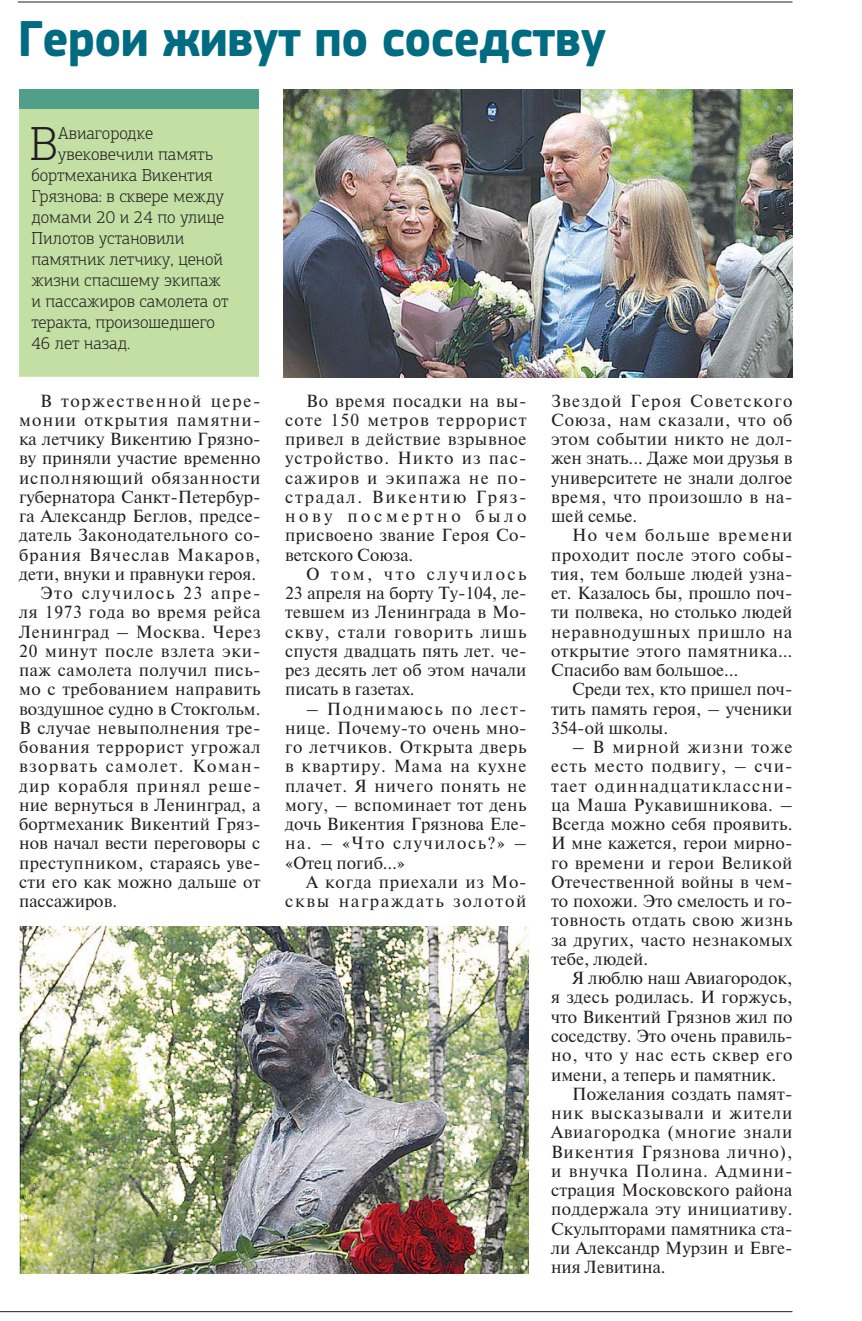
<style>
.page{position:relative;width:862px;height:1321px;background:#fff}
.page>*{position:absolute;margin:0;border:0;box-sizing:border-box;transform-origin:0 0}
.t1{font:700 52.5px "PF Square Sans Pro";letter-spacing:-.01em;color:#006b81;scale:.93 1}
.t2{font:300 48.3px "PF Agora Slab Pro";color:#231f20}
.t3{font:17.5px/19.2px "Newton";letter-spacing:.02em;color:#231f20;text-align:justify}
.t4{font:17.5px "Newton";color:#231f20}
.t5{font:300 17.5px "PF Agora Slab Pro";color:#231f20}
.t6{font:17.5px "Newton";letter-spacing:.055em;color:#231f20}
.t7{font:17.5px "Newton";letter-spacing:.045em;color:#231f20}
.t8{font:17.5px "Newton";letter-spacing:.05em;color:#231f20}
.t9{font:17.5px "Newton";letter-spacing:.04em;color:#231f20}
.t10{font:17.5px "Newton";letter-spacing:.065em;color:#231f20}
.t11{font:17.5px/19.2px "Newton";letter-spacing:.1em;color:#231f20;text-align:right}
.t12{font:17.5px "Newton";letter-spacing:.085em;color:#231f20}
.t13{font:17.5px "Newton";letter-spacing:.07em;color:#231f20}
.t14{font:17.5px "Newton";letter-spacing:.095em;color:#231f20}
.t15{font:17.5px "Newton";letter-spacing:.09em;color:#231f20}
</style>
<div class="page">
<div style="left:20px;top:91px;width:238px;height:285px;background:#c3dfa4"></div>
<div style="left:19px;top:90px;width:240px;height:287px;border:2px solid #c3dfa4"></div>
<div style="left:19px;top:89px;width:240px;height:20px;background:#529f89"></div>
<hr style="left:18px;top:2px;width:774px;height:1px;background:#231f20">
<img style="left:283px;top:89px;width:509px;height:289px">
<img style="left:20px;top:926px;width:508px;height:347px">
<hr style="left:0;top:1311px;width:792px;height:1px;background:#231f20">
<h1 class="t1" style="left:18px;top:19px;width:634px">Герои живут по соседству</h1>
<h2 class="t2" style="left:29px;top:126px;width:30px">В</h2>
<p class="t5" style="left:58px;top:127px;width:97px">Авиагородке</p>
<p class="t5" style="left:58px;top:148px;width:157px">увековечили память</p>
<p class="t5" style="left:31px;top:169px;width:183px">бортмеханика Викентия</p>
<p class="t5" style="left:31px;top:190px;width:194px">Грязнова: в сквере между</p>
<p class="t5" style="left:31px;top:211px;width:194px">домами 20 и 24 по улице</p>
<p class="t5" style="left:31px;top:232px;width:154px">Пилотов установили</p>
<p class="t5" style="left:31px;top:253px;width:193px">памятник летчику, ценой</p>
<p class="t5" style="left:31px;top:274px;width:191px">жизни спасшему экипаж</p>
<p class="t5" style="left:31px;top:295px;width:199px">и пассажиров самолета от</p>
<p class="t5" style="left:31px;top:316px;width:185px">теракта, произошедшего</p>
<p class="t5" style="left:31px;top:337px;width:100px">46 лет назад.</p>
<p class="t14" style="left:40px;top:394px;width:222px">В торжественной цере-</p>
<p class="t13" style="left:19px;top:413px;width:243px">монии открытия памятни-</p>
<p class="t4" style="left:19px;top:433px;width:243px">ка летчику Викентию Грязно-</p>
<p class="t3" style="left:19px;top:450px;width:243px">ву приняли участие временно</p>
<p class="t6" style="left:19px;top:471px;width:243px">исполняющий обязанности</p>
<p class="t3" style="left:19px;top:488px;width:243px">губернатора Санкт-Петербур-</p>
<p class="t3" style="left:19px;top:508px;width:243px">га Александр Беглов, предсе-</p>
<p class="t3" style="left:19px;top:527px;width:243px">датель Законодательного со-</p>
<p class="t10" style="left:19px;top:548px;width:243px">брания Вячеслав Макаров,</p>
<p class="t4" style="left:19px;top:567px;width:238px">дети, внуки и правнуки героя.</p>
<p class="t15" style="left:40px;top:587px;width:222px">Это случилось 23 апре-</p>
<p class="t9" style="left:19px;top:606px;width:243px">ля 1973 года во время рейса</p>
<p class="t3" style="left:19px;top:623px;width:243px">Ленинград – Москва. Через</p>
<p class="t8" style="left:19px;top:644px;width:243px">20 минут после взлета эки-</p>
<p class="t3" style="left:19px;top:662px;width:243px">паж самолета получил пись-</p>
<p class="t3" style="left:19px;top:681px;width:243px">мо с требованием направить</p>
<p class="t4" style="left:19px;top:702px;width:243px">воздушное судно в Стокгольм.</p>
<p class="t3" style="left:19px;top:719px;width:243px">В случае невыполнения тре-</p>
<p class="t8" style="left:19px;top:741px;width:243px">бования террорист угрожал</p>
<p class="t12" style="left:19px;top:760px;width:243px">взорвать самолет. Коман-</p>
<p class="t10" style="left:19px;top:779px;width:243px">дир корабля принял реше-</p>
<p class="t3" style="left:19px;top:796px;width:243px">ние вернуться в Ленинград, а</p>
<p class="t3" style="left:19px;top:816px;width:243px">бортмеханик Викентий Гряз-</p>
<p class="t3" style="left:19px;top:835px;width:243px">нов начал вести переговоры с</p>
<p class="t3" style="left:19px;top:854px;width:243px">преступником, стараясь уве-</p>
<p class="t3" style="left:19px;top:873px;width:243px">сти его как можно дальше от</p>
<p class="t4" style="left:19px;top:895px;width:99px">пассажиров.</p>
<p class="t3" style="left:285px;top:392px;width:243px;text-indent:21px">Во время посадки на вы&shy;соте 150 метров террорист привел в действие взрывное устройство. Никто из пас&shy;сажиров и экипажа не по&shy;страдал. Викентию Гряз&shy;нову посмертно было присвоено звание Героя Со&shy;ветского Союза.</p>
<p class="t3" style="left:285px;top:565px;width:243px;text-indent:21px">О том, что случилось 23 апреля на борту Ту-104, ле&shy;тевшем из Ленинграда в Мо&shy;скву, стали говорить лишь спустя двадцать пять лет. че&shy;рез десять лет об этом начали писать в газетах.</p>
<p class="t3" style="left:285px;top:700px;width:243px;text-indent:21px">– Поднимаюсь по лест&shy;нице. Почему-то очень мно&shy;го летчиков. Открыта дверь в квартиру. Мама на кухне плачет. Я ничего понять не могу, – вспоминает тот день дочь Викентия Грязнова Еле&shy;на. – «Что случилось?» – «Отец погиб…»</p>
<p class="t11" style="left:285px;top:873px;width:243px">А когда приехали из Мо&shy;сквы награждать золотой</p>
<p class="t3" style="left:551px;top:392px;width:243px">Звездой Героя Советского Союза, нам сказали, что об этом событии никто не дол&shy;жен знать... Даже мои друзья в университете не знали долгое время, что произошло в на&shy;шей семье.</p>
<p class="t3" style="left:551px;top:527px;width:243px;text-indent:21px">Но чем больше времени проходит после этого собы&shy;тия, тем больше людей узна&shy;ет. Казалось бы, прошло поч&shy;ти полвека, но столько людей неравнодушных пришло на открытие этого памятника… Спасибо вам большое…</p>
<p class="t3" style="left:551px;top:681px;width:243px;text-indent:21px">Среди тех, кто пришел поч&shy;тить память героя, – ученики 354-ой школы.</p>
<p class="t3" style="left:551px;top:739px;width:243px;text-indent:21px">– В мирной жизни тоже есть место подвигу, – счи&shy;тает одиннадцатиклассни&shy;ца Маша Рукавишникова. – Всегда можно себя проявить.<br>И мне кажется, герои мирно&shy;го времени и герои Великой Отечественной войны в чем&shy;то похожи. Это смелость и го&shy;товность отдать свою жизнь за других, часто незнакомых тебе, людей.</p>
<p class="t4" style="left:572px;top:972px;width:222px">Я люблю наш Авиагородок,</p>
<p class="t3" style="left:551px;top:989px;width:243px">я здесь родилась. И горжусь,</p>
<p class="t4" style="left:551px;top:1010px;width:243px">что Викентий Грязнов жил по</p>
<p class="t4" style="left:551px;top:1029px;width:243px">соседству. Это очень правиль-</p>
<p class="t9" style="left:551px;top:1049px;width:243px">но, что у нас есть сквер его</p>
<p class="t4" style="left:551px;top:1068px;width:226px">имени, а теперь и памятник.</p>
<p class="t3" style="left:572px;top:1085px;width:222px">Пожелания создать памят-</p>
<p class="t6" style="left:551px;top:1106px;width:243px">ник высказывали и жители</p>
<p class="t7" style="left:551px;top:1126px;width:243px">Авиагородка (многие знали</p>
<p class="t7" style="left:551px;top:1145px;width:243px">Викентия Грязнова лично),</p>
<p class="t6" style="left:551px;top:1164px;width:243px">и внучка Полина. Админи-</p>
<p class="t3" style="left:551px;top:1181px;width:243px">страция Московского района</p>
<p class="t3" style="left:551px;top:1201px;width:243px">поддержала эту инициативу.</p>
<p class="t4" style="left:551px;top:1222px;width:243px">Скульпторами памятника ста-</p>
<p class="t4" style="left:551px;top:1241px;width:243px">ли Александр Мурзин и Евге-</p>
<p class="t4" style="left:551px;top:1260px;width:116px">ния Левитина.</p>
</div>
